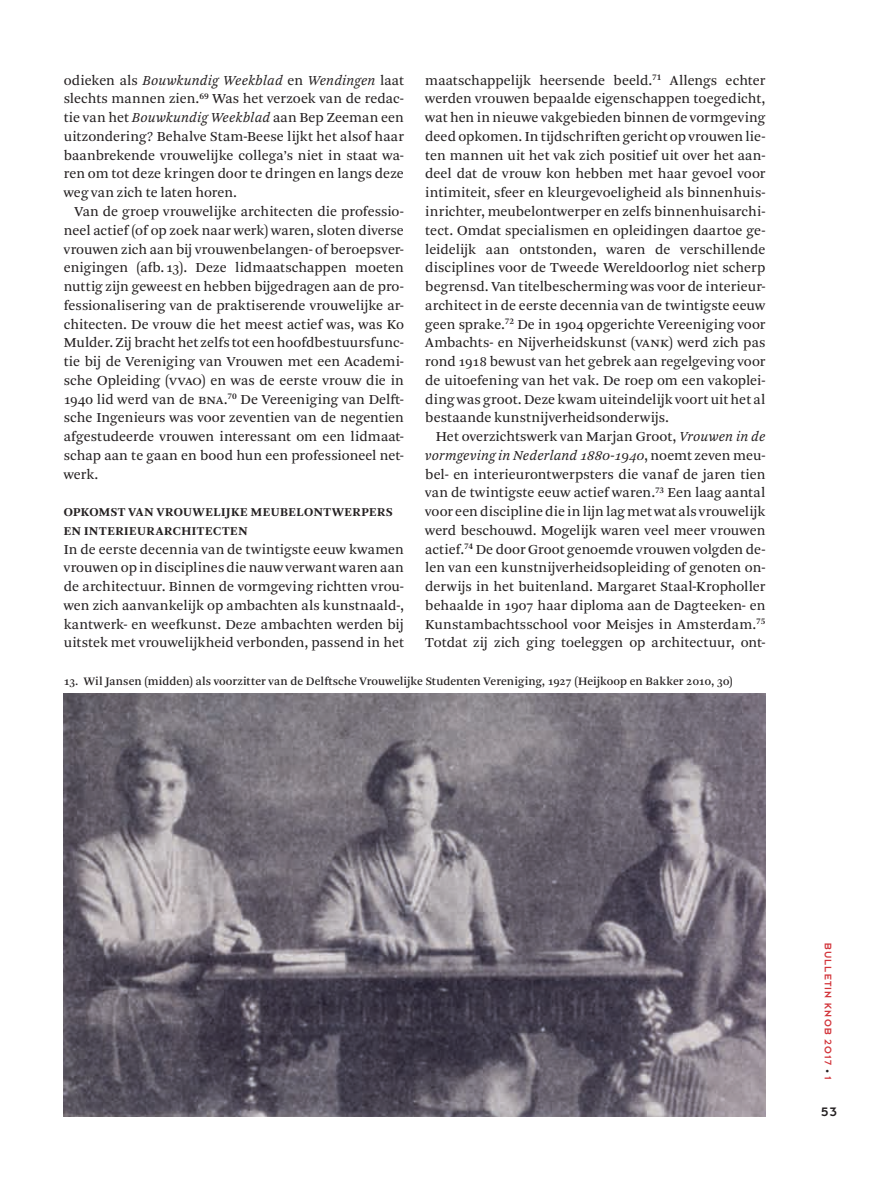
<style>
.page{position:relative;width:893px;height:1191px;background:#fff}
.page>*{position:absolute;margin:0;border:0;box-sizing:border-box;transform-origin:0 0}
.t1{font:14.4px/18.8px "Arnhem Pro Blond";letter-spacing:.005em;color:#231f20;text-align:justify}
.t2{font:13.5px "Dessau Pro";color:#231f20}
.t3{font:700 12.6px/18.8px "Arnhem Pro";letter-spacing:.045em;color:#231f20}
.t4{font:12px "Arnhem Pro";color:#231f20}
.t5{font:10.5px "Dessau Pro";letter-spacing:.11em;color:#d2343a}
.s1{font-style:italic}
.s2{font-size:8.25px;color:#231f20}
</style>
<div class="page">
<img style="left:64px;top:693px;width:701px;height:423px">
<p class="t1" style="left:64px;top:71px;width:342px">odieken als <span class="s1">Bouwkundig Weekblad</span> en <span class="s1">Wendingen</span> laat slechts mannen zien.<sup>69</sup> Was het verzoek van de redac&shy;tie van het <span class="s1">Bouwkundig Weekblad</span> aan Bep Zeeman een uitzondering? Behalve Stam-Beese lijkt het alsof haar baanbrekende vrouwelijke collega’s niet in staat wa&shy;ren om tot deze kringen door te dringen en langs deze weg van zich te laten horen.</p>
<p class="t1" style="left:64px;top:202px;width:342px;text-indent:11px">Van de groep vrouwelijke architecten die professio&shy;neel actief (of op zoek naar werk) waren, sloten diverse vrouwen zich aan bij vrouwenbelangen- of beroepsver&shy;enigingen (afb.13). Deze lidmaatschappen moeten nuttig zijn geweest en hebben bijgedragen aan de pro&shy;fessionalisering van de praktiserende vrouwelijke ar&shy;chitecten. De vrouw die het meest actief was, was Ko Mulder. Zij bracht het zelfs tot een hoofdbestuursfunc&shy;tie bij de Vereniging van Vrouwen met een Academi&shy;sche Opleiding (VVAO) en was de eerste vrouw die in 1940 lid werd van de BNA.<sup>70</sup> De Vereeniging van Delft&shy;sche Ingenieurs was voor zeventien van de negentien afgestudeerde vrouwen interessant om een lidmaat&shy;schap aan te gaan en bood hun een professioneel net&shy;werk.</p>
<p class="t3" style="left:64px;top:503px;width:330px">OPKOMST VAN VROUWELIJKE MEUBELONTWERPERS<br>EN INTERIEURARCHITECTEN</p>
<p class="t1" style="left:64px;top:540px;width:342px">In de eerste decennia van de twintigste eeuw kwamen vrouwen op in disciplines die nauw verwant waren aan de architectuur. Binnen de vormgeving richtten vrou&shy;wen zich aanvankelijk op ambachten als kunstnaald-, kantwerk- en weefkunst. Deze ambachten werden bij uitstek met vrouwelijkheid verbonden, passend in het</p>
<p class="t1" style="left:425px;top:71px;width:342px">maatschappelijk heersende beeld.<sup>71</sup> Allengs echter werden vrouwen bepaalde eigenschappen toegedicht, wat hen in nieuwe vakgebieden binnen de vormgeving deed opkomen. In tijdschriften gericht op vrouwen lie&shy;ten mannen uit het vak zich positief uit over het aan&shy;deel dat de vrouw kon hebben met haar gevoel voor intimiteit, sfeer en kleurgevoeligheid als binnenhuis&shy;inrichter, meubelontwerper en zelfs binnenhuisarchi&shy;tect. Omdat specialismen en opleidingen daartoe ge&shy;leidelijk aan ontstonden, waren de verschillende disciplines voor de Tweede Wereldoorlog niet scherp begrensd. Van titelbescherming was voor de interieur&shy;architect in de eerste decennia van de twintigste eeuw geen sprake.<sup>72</sup> De in 1904 opgerichte Vereeniging voor Ambachts- en Nijverheidskunst (VANK) werd zich pas rond 1918 bewust van het gebrek aan regelgeving voor de uitoefening van het vak. De roep om een vakoplei&shy;ding was groot. Deze kwam uiteindelijk voort uit het al bestaande kunstnijverheidsonderwijs.</p>
<p class="t1" style="left:425px;top:427px;width:342px;text-indent:11px">Het overzichtswerk van Marjan Groot, <span class="s1">Vrouwen in de vormgeving in Nederland 1880-1940</span>, noemt zeven meu&shy;bel- en interieurontwerpsters die vanaf de jaren tien van de twintigste eeuw actief waren.<sup>73</sup> Een laag aantal voor een discipline die in lijn lag met wat als vrouwelijk werd beschouwd. Mogelijk waren veel meer vrouwen actief.<sup>74</sup> De door Groot genoemde vrouwen volgden de&shy;len van een kunstnijverheidsopleiding of genoten on&shy;derwijs in het buitenland. Margaret Staal-Kropholler behaalde in 1907 haar diploma aan de Dagteeken- en Kunstambachtsschool voor Meisjes in Amsterdam.<sup>75<br></sup>Totdat zij zich ging toeleggen op architectuur, ont-</p>
<p class="t4" style="left:64px;top:673px;width:670px">13. Wil Jansen (midden) als voorzitter van de Delftsche Vrouwelijke Studenten Vereniging, 1927 (Heijkoop en Bakker 2010, 30)</p>
<p class="t5" style="left:833px;top:942px;width:139px;rotate:90deg">BULLETIN KNOB 2017 <span class="s2">•</span> 1</p>
<p class="t2" style="left:821px;top:1105px;width:17px">53</p>
</div>
